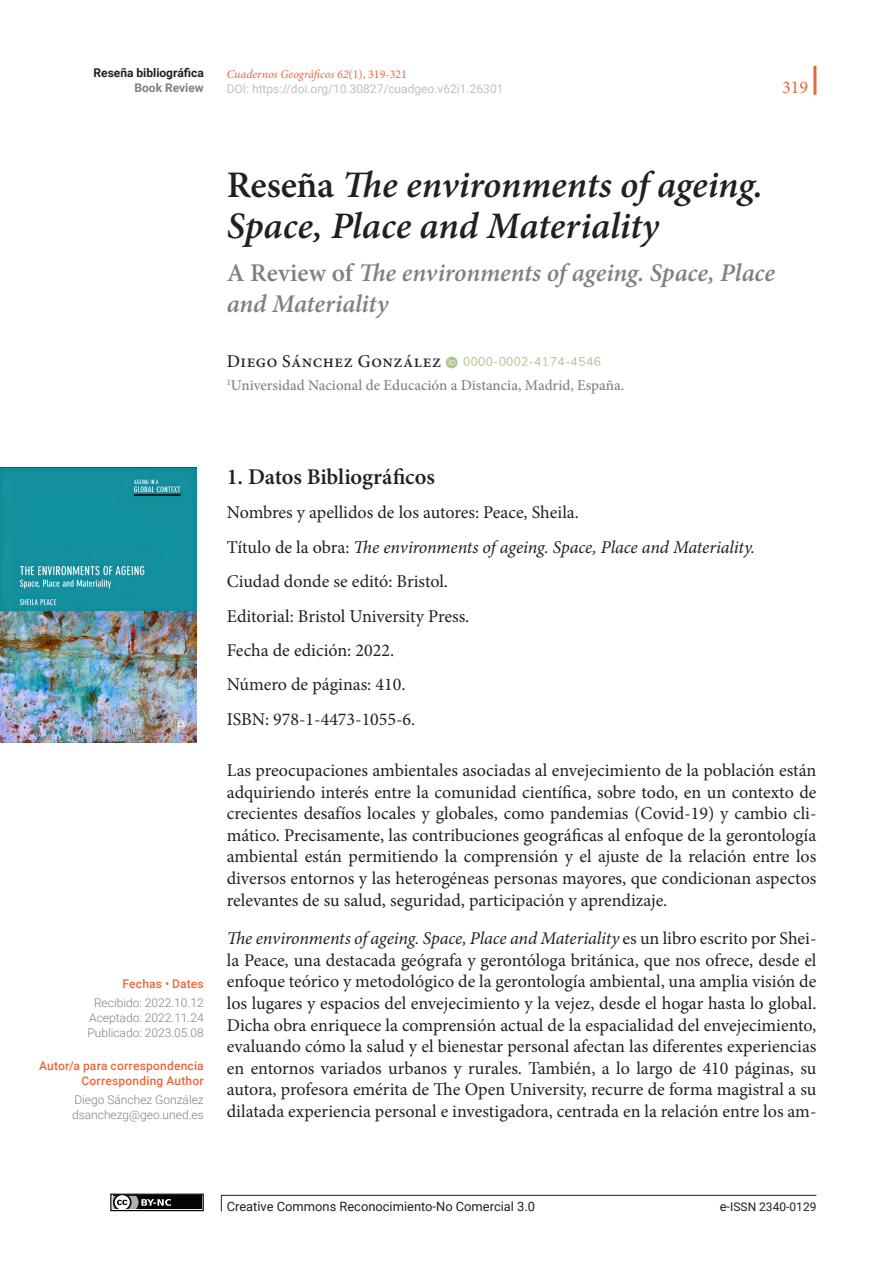
<style>
.page{position:relative;width:893px;height:1263px;background:#fff}
.page>*{position:absolute;margin:0;border:0;box-sizing:border-box;transform-origin:0 0}
.sps_titulo_original{font:italic 600 37.5px/40.5px "Minion Pro";letter-spacing:-.005em;color:#231f20}
.sps_titulo_traduc{font:italic 600 25.5px/30.6px "Minion Pro";letter-spacing:-.005em;color:#808080}
.t1{font:600 22.5px "Minion Pro";letter-spacing:-.005em;color:#231f20}
.sps_resumen_txt{font:18px/21.6px "Minion Pro";color:#231f20;text-align:justify}
.sps_resumen_txt-2{font:italic 18px "Minion Pro";letter-spacing:-.005em;color:#231f20}
.sps_autor_1{font:500 18px "Minion Pro";letter-spacing:.025em;color:#231f20}
.t2{font:18px "Minion Pro";color:#ea663b}
.sps_afiliaciones{font:500 15px "Minion Pro";color:#808080}
.t3{font:12.9px "Roboto";color:#231f20}
.sps_fechas{font:300 12px "Roboto";color:#808080}
.sps_titulo_metadatos{font:500 12px/15px "Roboto";letter-spacing:.02em;color:#ea663b;text-align:right}
.t4{font:12px "Roboto";color:#c0c0c0}
.sps_texto_metadatos{font:300 12px "Roboto";color:#808080}
.t5{font:italic 12px "Minion Pro";letter-spacing:-.005em;color:#ea663b}
.sps_fechas-2{font:700 12px "Roboto";color:#231f20}
.t6{font:12px "Roboto";color:#231f20}
.sps_fechas-3{font:700 12px "Roboto";color:#808080}
.sps_autor_1-2{font:12px "Font Awesome 5 Brands";color:#adc38c}
.s1{font-style:normal}
.s2{color:#adc38c}
.s3{font-style:italic}
.s4{font-size:12.9px}
</style>
<div class="page">
<hr style="left:813px;top:66px;width:3px;height:29px;background:#ea663b">
<svg style="left:221px;top:1195px;width:596px;height:17px"></svg>
<svg style="left:112px;top:1195px;width:90px;height:14px"></svg>
<div style="left:110px;top:1193px;width:94px;height:18px;border:1px solid #040503"></div>
<div style="left:113px;top:1196px;width:88px;height:13px;background:#040503"></div>
<svg style="left:113px;top:1196px;width:58px;height:13px"></svg>
<img style="left:0;top:468px;width:197px;height:274px">
<p class="sps_fechas-2" style="left:94px;top:64px;width:112px">Reseña bibliográfica</p>
<p class="sps_fechas-3" style="left:135px;top:79px;width:71px">Book Review</p>
<p class="t5" style="left:227px;top:66px;width:182px">Cuadernos Geográficos 62<span class="s1">(1), 319-321</span></p>
<p class="t4" style="left:227px;top:80px;width:278px">DOI: https://doi.org/10.30827/cuadgeo.v62i1.26301</p>
<p class="t2" style="left:782px;top:75px;width:27px">319</p>
<p class="sps_titulo_original" style="left:227px;top:165px;width:538px"><span class="s1">Reseña</span> The environments of ageing.<br>Space, Place and Materiality</p>
<p class="sps_titulo_traduc" style="left:227px;top:257px;width:550px"><span class="s1">A Review of</span> The environments of ageing. Space, Place and Materiality</p>
<p class="sps_autor_1" style="left:227px;top:350px;width:233px">Diego Sánchez González <span class="s2">□</span></p>
<p class="sps_autor_1-2" style="left:534px;top:357px;width:61px">✔ ✔✔✔</p>
<p class="sps_afiliaciones" style="left:227px;top:375px;width:399px"><sup>1</sup>Universidad Nacional de Educación a Distancia, Madrid, España.</p>
<p class="sps_titulo_metadatos" style="left:122px;top:976px;width:83px">Fechas • Dates</p>
<p class="sps_fechas" style="left:94px;top:995px;width:111px">Recibido: 2022.10.12</p>
<p class="sps_fechas" style="left:89px;top:1010px;width:116px">Aceptado: 2022.11.24</p>
<p class="sps_fechas" style="left:87px;top:1025px;width:118px">Publicado: 2023.05.08</p>
<p class="sps_titulo_metadatos" style="left:39px;top:1057px;width:166px">Autor/a para correspondencia<br>Corresponding Author</p>
<p class="sps_texto_metadatos" style="left:74px;top:1091px;width:131px">Diego Sánchez González</p>
<p class="sps_texto_metadatos" style="left:72px;top:1106px;width:133px">dsanchezg@geo.uned.es</p>
<p class="t1" style="left:227px;top:461px;width:210px">1. Datos Bibliográficos</p>
<p class="sps_resumen_txt" style="left:227px;top:502px;width:354px">Nombres y apellidos de los autores: Peace, Sheila.</p>
<p class="sps_resumen_txt-2" style="left:227px;top:535px;width:530px"><span class="s1">Título de la obra:</span> The environments of ageing. Space, Place and Materiality.</p>
<p class="sps_resumen_txt" style="left:227px;top:571px;width:223px">Ciudad donde se editó: Bristol.</p>
<p class="sps_resumen_txt" style="left:227px;top:605px;width:244px">Editorial: Bristol University Press.</p>
<p class="sps_resumen_txt" style="left:227px;top:639px;width:169px">Fecha de edición: 2022.</p>
<p class="sps_resumen_txt" style="left:227px;top:674px;width:180px">Número de páginas: 410.</p>
<p class="sps_resumen_txt" style="left:227px;top:708px;width:190px">ISBN: 978-1-4473-1055-6.</p>
<p class="sps_resumen_txt" style="left:227px;top:759px;width:591px">Las preocupaciones ambientales asociadas al envejecimiento de la población están adquiriendo interés entre la comunidad científica, sobre todo, en un contexto de crecientes desafíos locales y globales, como pandemias (Covid-19) y cambio cli&shy;mático. Precisamente, las contribuciones geográficas al enfoque de la gerontología ambiental están permitiendo la comprensión y el ajuste de la relación entre los diversos entornos y las heterogéneas personas mayores, que condicionan aspectos relevantes de su salud, seguridad, participación y aprendizaje.</p>
<p class="sps_resumen_txt" style="left:227px;top:928px;width:591px"><span class="s3">The environments of ageing. Space, Place and Materiality</span> es un libro escrito por Shei&shy;la Peace, una destacada geógrafa y gerontóloga británica, que nos ofrece, desde el enfoque teórico y metodológico de la gerontología ambiental, una amplia visión de los lugares y espacios del envejecimiento y la vejez, desde el hogar hasta lo global.<br>Dicha obra enriquece la comprensión actual de la espacialidad del envejecimiento, evaluando cómo la salud y el bienestar personal afectan las diferentes experiencias en entornos variados urbanos y rurales. También, a lo largo de 410 páginas, su autora, profesora emérita de The Open University, recurre de forma magistral a su dilatada experiencia personal e investigadora, centrada en la relación entre los am-</p>
<p class="t3" style="left:227px;top:1197px;width:310px">Creative Commons Reconocimiento-No Comercial 3.0</p>
<p class="t6" style="left:720px;top:1198px;width:98px"><span class="s4">e-</span>ISSN 2340-0129</p>
</div>
